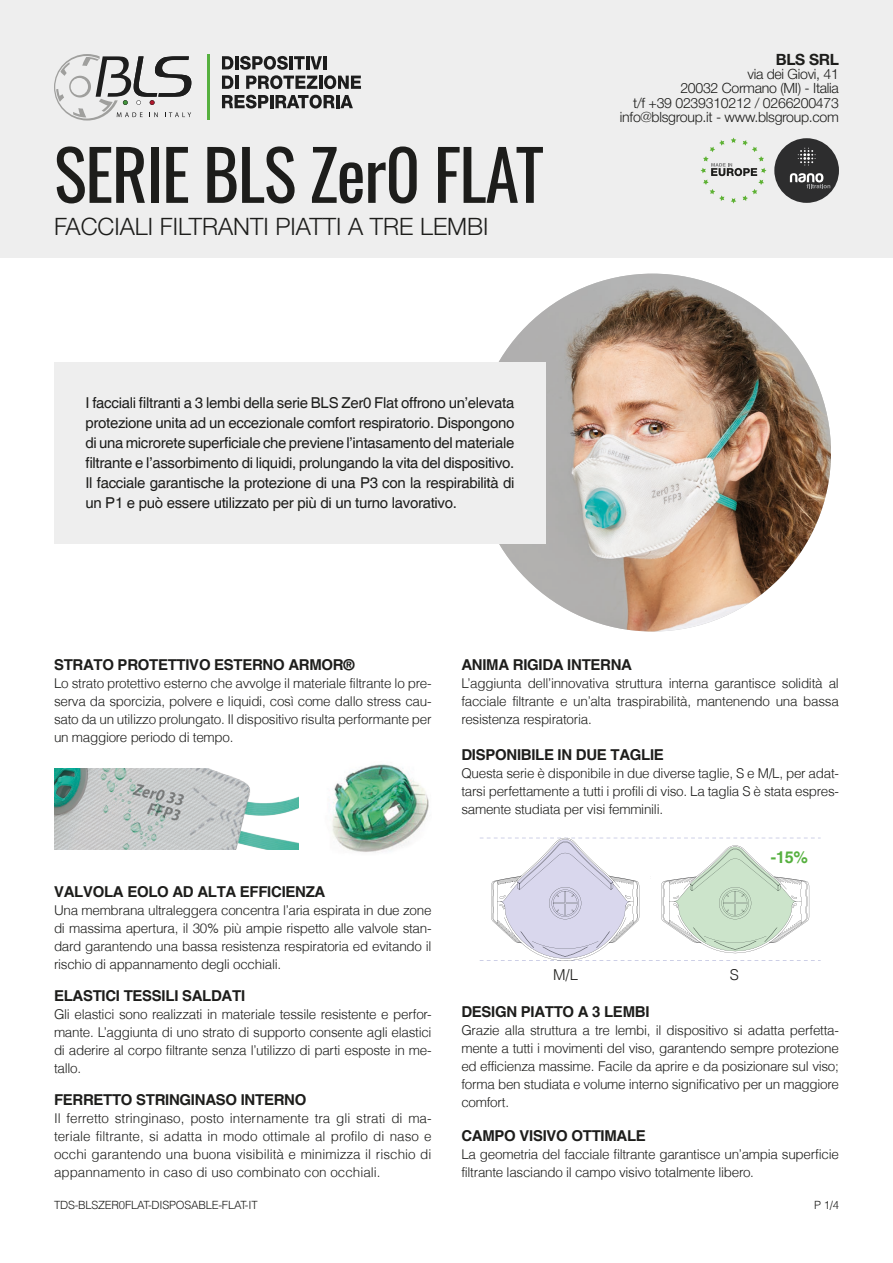
<style>
.page{position:relative;width:893px;height:1263px;background:#fff}
.page>*{position:absolute;margin:0;border:0;box-sizing:border-box;transform-origin:0 0}
.t1{font:69px "Oswald";letter-spacing:-.02em;color:#1d1d1b}
.t2{font:300 24px "Helvetica Neue LT Pro";color:#1d1d1b}
.t3{font:700 16.35px "Helvetica";color:#56b03f}
.t4{font:700 15.6px "Helvetica Neue Cyr";letter-spacing:-.02em;color:#1d1d1b}
.t5{font:15px/19.8px "Helvetica";letter-spacing:-.02em;color:#1d1d1b;text-align:justify}
.t6{font:700 15px "Helvetica";letter-spacing:-.02em;color:#1d1d1b}
.t7{font:300 15px "Helvetica";color:#1d1d1b}
.t8{font:300 14.1px/14.1px "Helvetica Neue Cyr";letter-spacing:-.02em;color:#1d1d1b;text-align:right}
.t9{font:300 13.5px/18px "Helvetica";letter-spacing:-.02em;color:#1d1d1b;text-align:justify}
.t10{font:300 11.25px "Helvetica";letter-spacing:-.02em;color:#1d1d1b}
</style>
<div class="page">
<div style="left:0;top:0;width:893px;height:257px;background:#eee"></div>
<div style="left:774px;top:138px;width:65px;height:65px;background:#2d2d2e;border-radius:50%"></div>
<svg style="left:798px;top:148px;width:18px;height:18px"></svg>
<svg style="left:790px;top:173px;width:40px;height:15px"></svg>
<svg style="left:701px;top:138px;width:65px;height:65px"></svg>
<img style="left:332px;top:764px;width:97px;height:88px">
<img style="left:54px;top:768px;width:245px;height:82px">
<img style="left:474px;top:274px;width:357px;height:357px">
<div style="left:54px;top:362px;width:492px;height:181px;background:#eee"></div>
<svg style="left:480px;top:838px;width:341px;height:123px"></svg>
<svg style="left:222px;top:56px;width:139px;height:33px"></svg>
<svg style="left:222px;top:95px;width:131px;height:14px"></svg>
<hr style="left:207px;top:54px;width:3px;height:65px;background:#56b03f">
<svg style="left:54px;top:54px;width:137px;height:67px"></svg>
<h1 class="t1" style="left:54px;top:113px;width:491px">SERIE BLS Zer0 FLAT</h1>
<h2 class="t2" style="left:54px;top:212px;width:436px">FACCIALI FILTRANTI PIATTI A TRE LEMBI</h2>
<p class="t5" style="left:85px;top:394px;width:430px">I facciali filtranti a 3 lembi della serie BLS Zer0 Flat offrono un’elevata protezione unita ad un eccezionale comfort respiratorio. Dispongono di una microrete superficiale che previene l’intasamento del materiale filtrante e l’assorbimento di liquidi, prolungando la vita del dispositivo.<br>Il facciale garantische la protezione di una P3 con la respirabilità di un P1 e può essere utilizzato per più di un turno lavorativo.</p>
<p class="t4" style="left:776px;top:51px;width:65px">BLS SRL</p>
<p class="t8" style="left:620px;top:67px;width:220px">via dei Giovi, 41<br>20032 Cormano (MI) - Italia<br>t/f +39 0239310212 / 0266200473 info@blsgroup.it - www.blsgroup.com</p>
<p class="t6" style="left:54px;top:656px;width:302px">STRATO PROTETTIVO ESTERNO ARMOR®</p>
<p class="t9" style="left:54px;top:674px;width:379px">Lo strato protettivo esterno che avvolge il materiale filtrante lo pre&shy;serva da sporcizia, polvere e liquidi, così come dallo stress cau&shy;sato da un utilizzo prolungato. Il dispositivo risulta performante per un maggiore periodo di tempo.</p>
<p class="t6" style="left:54px;top:882px;width:273px">VALVOLA EOLO AD ALTA EFFICIENZA</p>
<p class="t9" style="left:54px;top:901px;width:379px">Una membrana ultraleggera concentra l’aria espirata in due zone di massima apertura, il 30% più ampie rispetto alle valvole stan&shy;dard garantendo una bassa resistenza respiratoria ed evitando il rischio di appannamento degli occhiali.</p>
<p class="t6" style="left:54px;top:986px;width:193px">ELASTICI TESSILI SALDATI</p>
<p class="t9" style="left:54px;top:1005px;width:379px">Gli elastici sono realizzati in materiale tessile resistente e perfor&shy;mante. L’aggiunta di uno strato di supporto consente agli elastici di aderire al corpo filtrante senza l’utilizzo di parti esposte in me&shy;tallo.</p>
<p class="t6" style="left:54px;top:1091px;width:254px">FERRETTO STRINGINASO INTERNO</p>
<p class="t9" style="left:54px;top:1109px;width:379px">Il ferretto stringinaso, posto internamente tra gli strati di ma&shy;teriale filtrante, si adatta in modo ottimale al profilo di naso e occhi garantendo una buona visibilità e minimizza il rischio di appannamento in caso di uso combinato con occhiali.</p>
<p class="t10" style="left:54px;top:1198px;width:205px">TDS-BLSZER0FLAT-DISPOSABLE-FLAT-IT</p>
<p class="t6" style="left:461px;top:656px;width:172px">ANIMA RIGIDA INTERNA</p>
<p class="t9" style="left:461px;top:674px;width:379px">L’aggiunta dell’innovativa struttura interna garantisce solidità al facciale filtrante e un’alta traspirabilità, mantenendo una bassa resistenza respiratoria.</p>
<p class="t6" style="left:461px;top:745px;width:204px">DISPONIBILE IN DUE TAGLIE</p>
<p class="t9" style="left:461px;top:764px;width:379px">Questa serie è disponibile in due diverse taglie, S e M/L, per adat&shy;tarsi perfettamente a tutti i profili di viso. La taglia S è stata espres&shy;samente studiata per visi femminili.</p>
<p class="t7" style="left:553px;top:966px;width:26px">M/L</p>
<p class="t3" style="left:771px;top:847px;width:38px">-15%</p>
<p class="t7" style="left:730px;top:966px;width:11px">S</p>
<p class="t6" style="left:461px;top:1002px;width:190px">DESIGN PIATTO A 3 LEMBI</p>
<p class="t9" style="left:461px;top:1021px;width:379px">Grazie alla struttura a tre lembi, il dispositivo si adatta perfetta&shy;mente a tutti i movimenti del viso, garantendo sempre protezione ed efficienza massime. Facile da aprire e da posizionare sul viso; forma ben studiata e volume interno significativo per un maggiore comfort.</p>
<p class="t6" style="left:461px;top:1127px;width:186px">CAMPO VISIVO OTTIMALE</p>
<p class="t9" style="left:461px;top:1145px;width:379px">La geometria del facciale filtrante garantisce un’ampia superficie filtrante lasciando il campo visivo totalmente libero.</p>
<p class="t10" style="left:814px;top:1198px;width:26px">P 1/4</p>
</div>
